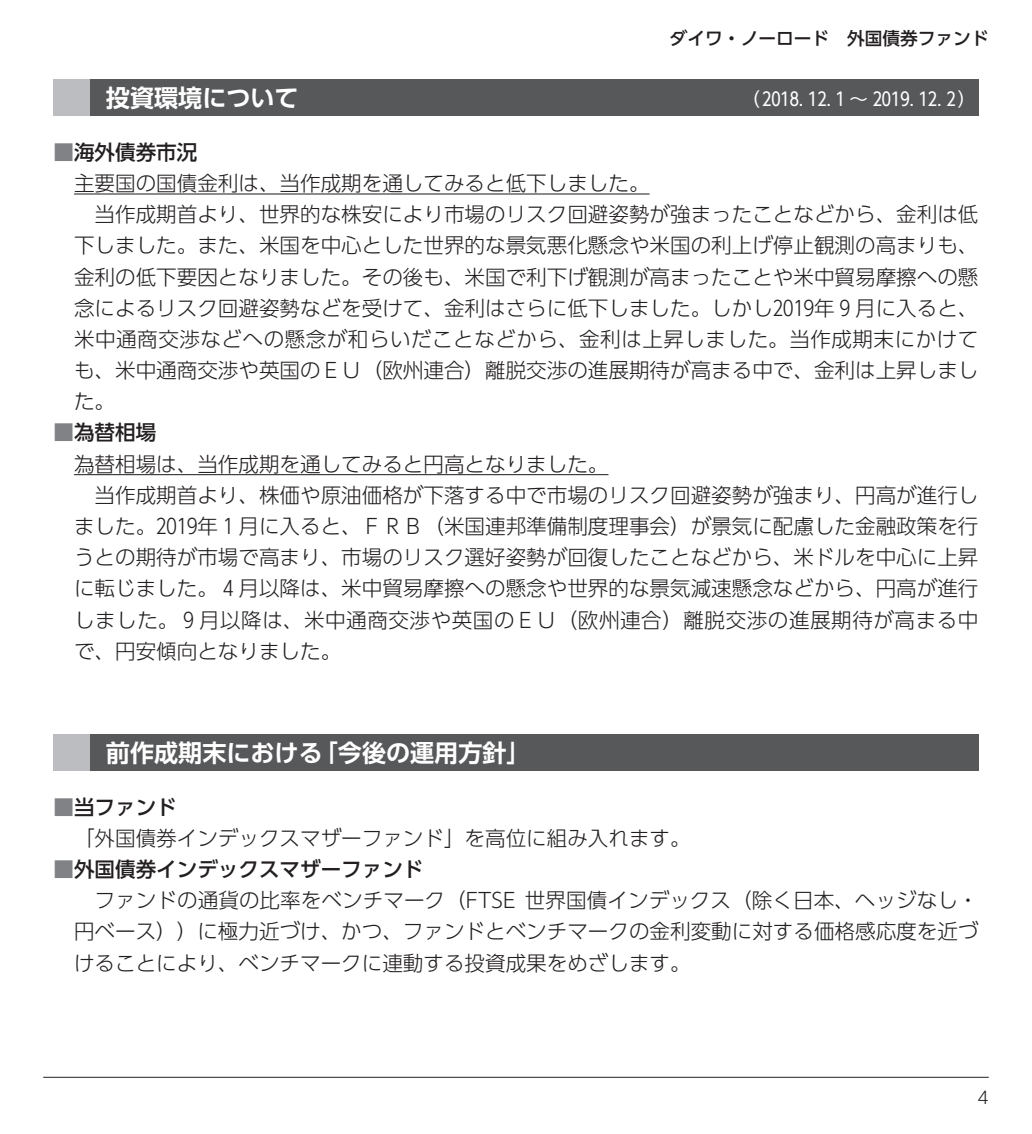
<style>
.page{position:relative;width:1032px;height:1134px;background:#fff}
.page>*{position:absolute;margin:0;border:0;box-sizing:border-box;transform-origin:0 0}
.t1{font:700 24px "UD Shin Go Pro De";color:#fff}
.t2{font:300 20.6px/31.2px "UD Shin Go Pro";color:#231f20}
.t3{font:300 20.6px "UD Shin Go Pro";letter-spacing:.025em;color:#231f20}
.t4{font:500 20.6px "UD Shin Go Pro";color:#231f20}
.t5{font:18.4px "UD Shin Go Pro";color:#fff}
.t6{font:500 17.8px "UD Shin Go Pro";color:#231f20}
.t7{font:300 17px "UD Shin Go Pro";color:#231f20}
.s1{color:#808285}
.s2{font-weight:500;color:#808285}
.s3{font-weight:500}
</style>
<div class="page">
<hr style="left:43px;top:1077px;width:946px;height:1px;background:#231f20">
<div style="left:54px;top:734px;width:924px;height:37px;background:#57585a"></div>
<div style="left:54px;top:734px;width:36px;height:37px;background:#bcbdc0"></div>
<hr style="left:74px;top:193px;width:575px;height:1px;background:#231f20">
<hr style="left:74px;top:474px;width:534px;height:1px;background:#231f20">
<div style="left:54px;top:79px;width:924px;height:37px;background:#57585a"></div>
<div style="left:54px;top:79px;width:36px;height:37px;background:#bcbdc0"></div>
<p class="t6" style="left:670px;top:24px;width:320px">ダイワ・ノーロード　外国債券ファンド</p>
<p class="t1" style="left:106px;top:78px;width:194px">投資環境について</p>
<p class="t5" style="left:741px;top:84px;width:236px">（ 2018. 12. 1 ～ 2019. 12. 2）</p>
<p class="t4" style="left:54px;top:135px;width:145px"><span class="s1">■</span>海外債券市況</p>
<p class="t2" style="left:74px;top:167px;width:577px">主要国の国債金利は、当作成期を通してみると低下しました。</p>
<p class="t2" style="left:95px;top:198px;width:885px">当作成期首より、世界的な株安により市場のリスク回避姿勢が強まったことなどから、金利は低</p>
<p class="t2" style="left:74px;top:229px;width:906px">下しました。また、米国を中心とした世界的な景気悪化懸念や米国の利上げ停止観測の高まりも、</p>
<p class="t2" style="left:74px;top:260px;width:906px">金利の低下要因となりました。その後も、米国で利下げ観測が高まったことや米中貿易摩擦への懸</p>
<p class="t2" style="left:74px;top:292px;width:906px">念によるリスク回避姿勢などを受けて、金利はさらに低下しました。しかし2019年 9 月に入ると、</p>
<p class="t3" style="left:74px;top:322px;width:906px">米中通商交渉などへの懸念が和らいだことなどから、金利は上昇しました。当作成期末にかけて</p>
<p class="t2" style="left:74px;top:354px;width:906px">も、米中通商交渉や英国のＥＵ（欧州連合）離脱交渉の進展期待が高まる中で、金利は上昇しまし</p>
<p class="t2" style="left:74px;top:385px;width:43px">た。</p>
<p class="t4" style="left:54px;top:416px;width:104px"><span class="s1">■</span>為替相場</p>
<p class="t2" style="left:74px;top:447px;width:536px">為替相場は、当作成期を通してみると円高となりました。</p>
<p class="t2" style="left:95px;top:479px;width:885px">当作成期首より、株価や原油価格が下落する中で市場のリスク回避姿勢が強まり、円高が進行し</p>
<p class="t2" style="left:74px;top:510px;width:906px">ました。2019年 1 月に入ると、ＦＲＢ（米国連邦準備制度理事会）が景気に配慮した金融政策を行</p>
<p class="t2" style="left:74px;top:541px;width:906px">うとの期待が市場で高まり、市場のリスク選好姿勢が回復したことなどから、米ドルを中心に上昇</p>
<p class="t2" style="left:74px;top:572px;width:906px">に転じました。 4 月以降は、米中貿易摩擦への懸念や世界的な景気減速懸念などから、円高が進行</p>
<p class="t3" style="left:74px;top:603px;width:906px">しました。 9 月以降は、米中通商交渉や英国のＥＵ（欧州連合）離脱交渉の進展期待が高まる中</p>
<p class="t2" style="left:74px;top:634px;width:269px">で、円安傾向となりました。</p>
<p class="t1" style="left:106px;top:733px;width:426px">前作成期末における「今後の運用方針」</p>
<p class="t2" style="left:74px;top:790px;width:618px;text-indent:-21px"><span class="s2">■</span><span class="s3">当ファンド<br></span>「外国債券インデックスマザーファンド」を高位に組み入れます。</p>
<p class="t4" style="left:54px;top:852px;width:371px"><span class="s1">■</span>外国債券インデックスマザーファンド</p>
<p class="t2" style="left:95px;top:884px;width:885px">ファンドの通貨の比率をベンチマーク（FTSE 世界国債インデックス（除く日本、ヘッジなし・</p>
<p class="t2" style="left:74px;top:915px;width:906px">円ベース））に極力近づけ、かつ、ファンドとベンチマークの金利変動に対する価格感応度を近づ</p>
<p class="t2" style="left:74px;top:946px;width:618px">けることにより、ベンチマークに連動する投資成果をめざします。</p>
<p class="t7" style="left:977px;top:1083px;width:13px">4</p>
</div>
